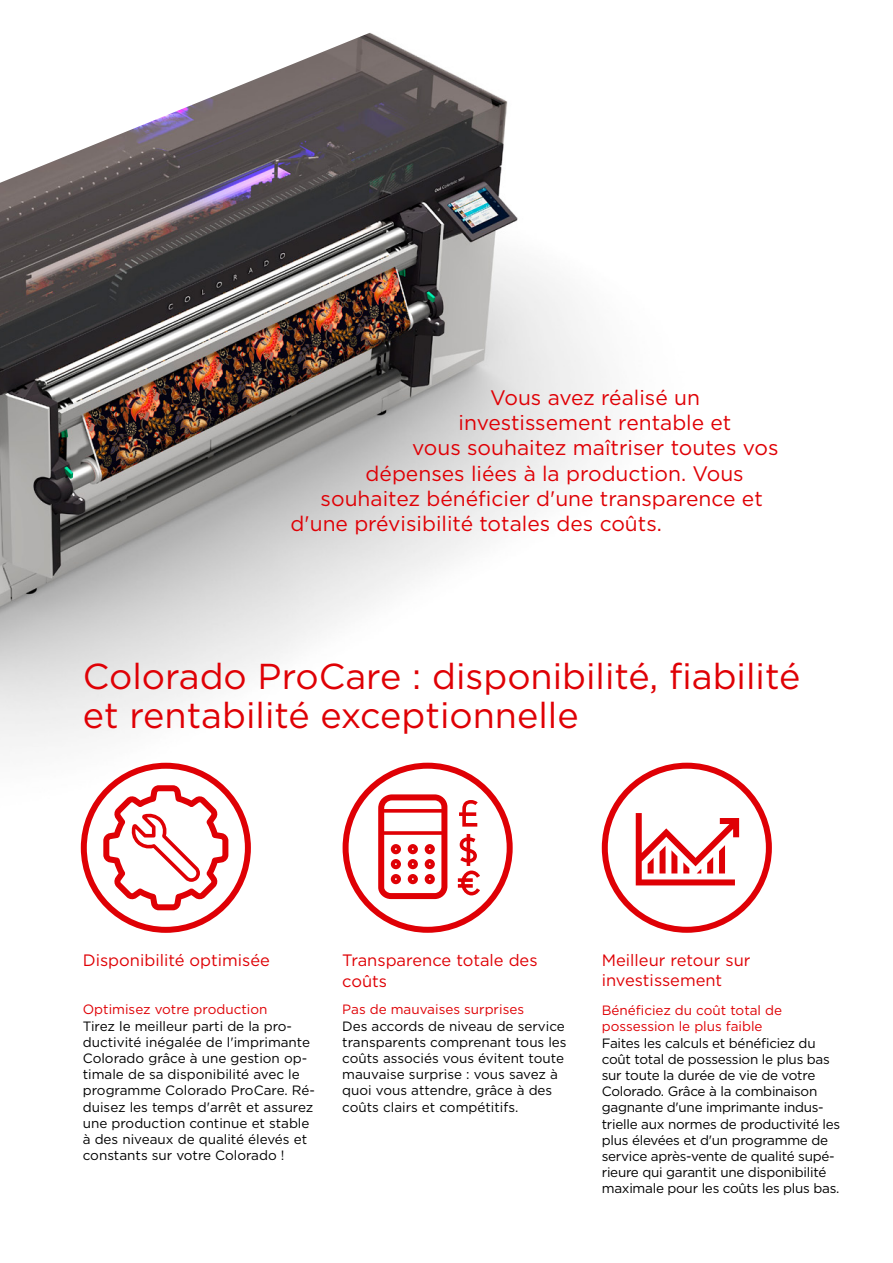
<style>
.page{position:relative;width:893px;height:1263px;background:#fff}
.page>*{position:absolute;margin:0;border:0;box-sizing:border-box;transform-origin:0 0}
.t1{font:36px/39px "Gotham";color:#df0005}
.t2{font:21px "Gotham";color:#df0005}
.t3{font:16.5px/21.6px "Gotham";color:#df0005}
.t4{font:13.5px/16.2px "Gotham";letter-spacing:-.015em;color:#000}
.t5{font:13.5px/16.2px "Gotham";color:#df0005}
</style>
<div class="page">
<img style="left:0;top:33px;width:693px;height:822px">
<svg style="left:81px;top:763px;width:170px;height:170px"></svg>
<svg style="left:343px;top:763px;width:170px;height:170px"></svg>
<svg style="left:602px;top:763px;width:170px;height:170px"></svg>
<h2 class="t2" style="left:490px;top:384px;width:211px">Vous avez réalisé un</h2>
<h2 class="t2" style="left:459px;top:409px;width:274px">investissement rentable et</h2>
<h2 class="t2" style="left:412px;top:434px;width:368px">vous souhaitez maîtriser toutes vos</h2>
<h2 class="t2" style="left:366px;top:460px;width:380px">dépenses liées à la production. Vous</h2>
<h2 class="t2" style="left:321px;top:485px;width:444px">souhaitez bénéficier d'une transparence et</h2>
<h2 class="t2" style="left:291px;top:510px;width:373px">d'une prévisibilité totales des coûts.</h2>
<h1 class="t1" style="left:83px;top:656px;width:719px">Colorado ProCare : disponibilité, fiabilité et rentabilité exceptionnelle</h1>
<p class="t3" style="left:83px;top:949px;width:189px">Disponibilité optimisée</p>
<p class="t5" style="left:83px;top:1001px;width:186px">Optimisez votre production</p>
<p class="t4" style="left:83px;top:1017px;width:234px">Tirez le meilleur parti de la pro&shy;ductivité inégalée de l'imprimante Colorado grâce à une gestion op&shy;timale de sa disponibilité avec le programme Colorado ProCare. Ré&shy;duisez les temps d'arrêt et assurez une production continue et stable à des niveaux de qualité élevés et constants sur votre Colorado !</p>
<p class="t3" style="left:342px;top:949px;width:197px">Transparence totale des coûts</p>
<p class="t5" style="left:342px;top:1001px;width:183px">Pas de mauvaises surprises</p>
<p class="t4" style="left:342px;top:1017px;width:226px">Des accords de niveau de service transparents comprenant tous les coûts associés vous évitent toute mauvaise surprise : vous savez à quoi vous attendre, grâce à des coûts clairs et compétitifs.</p>
<p class="t3" style="left:602px;top:950px;width:150px;line-height:19.8px">Meilleur retour sur investissement</p>
<p class="t5" style="left:602px;top:1002px;width:182px">Bénéficiez du coût total de possession le plus faible</p>
<p class="t4" style="left:602px;top:1034px;width:240px">Faites les calculs et bénéficiez du coût total de possession le plus bas sur toute la durée de vie de votre Colorado. Grâce à la combinaison gagnante d'une imprimante indus&shy;trielle aux normes de productivité les plus élevées et d'un programme de service après-vente de qualité supé&shy;rieure qui garantit une disponibilité maximale pour les coûts les plus bas.</p>
</div>
